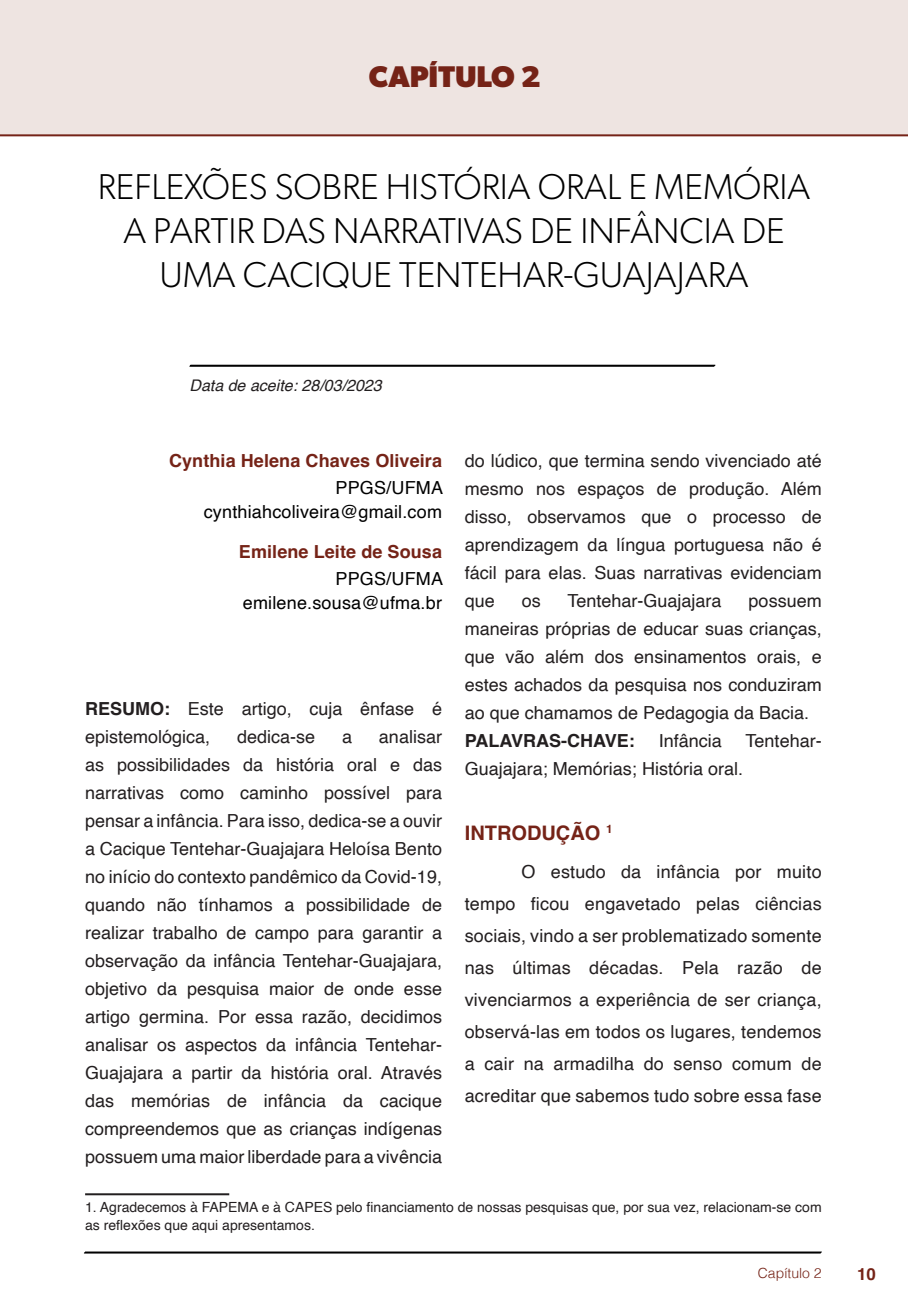
<style>
.page{position:relative;width:908px;height:1304px;background:#fff}
.page>*{position:absolute;margin:0;border:0;box-sizing:border-box;transform-origin:0 0}
.t1{font:300 36px/44px "Gibson";color:#000;text-align:center}
.t2{font:700 30px "Gibson";color:#752317}
.t3{font:700 20px "Helvetica";color:#752317}
.t4{font:18px/28px "Helvetica";color:#231f20;text-align:justify}
.t5{font:18px/24px "Helvetica";letter-spacing:.01em;color:#000;text-align:right}
.t6{font:700 18px "Helvetica";letter-spacing:.005em;color:#752317}
.t7{font:700 18px "Helvetica";color:#231f20}
.t8{font:700 16.8px "Helvetica";color:#752317}
.t9{font:italic 16px "Helvetica";color:#231f20}
.t10{font:14px/18px "Helvetica";color:#231f20}
.t11{font:300 14px "Helvetica";color:#752317}
.s1{font-weight:700}
</style>
<div class="page">
<svg style="left:84px;top:1251px;width:737px;height:3px"></svg>
<svg style="left:189px;top:364px;width:526px;height:3px"></svg>
<div style="left:0;top:0;width:907px;height:136px;background:#eee4e1"></div>
<div style="left:44px;top:72px;width:68px;height:61px;background:#eee4e1"></div>
<hr style="left:85px;top:1193px;width:144px;height:2px;background:#231f20">
<h2 class="t2" style="left:369px;top:58px;width:173px">CAPÍTULO 2</h2>
<h1 class="t1" style="left:98px;top:164px;width:713px">REFLEXÕES SOBRE HI STÓRIA ORAL E MEMÓRIA<br>A PARTI R DAS NARRATIVAS DE I NFÂNCIA DE<br>UMA CACI QU E TENTEHAR-GUAJAJARA</h1>
<p class="t9" style="left:189px;top:373px;width:194px">Data de aceite: 28/03/2023</p>
<p class="t6" style="left:169px;top:450px;width:274px">Cynthia Helena Chaves Oliveira</p>
<p class="t5" style="left:204px;top:477px;width:241px">PPGS/UFMA cynthiahcoliveira@gmail.com</p>
<p class="t6" style="left:239px;top:540px;width:204px">Emilene Leite de Sousa</p>
<p class="t5" style="left:243px;top:567px;width:201px">PPGS/UFMA emilene.sousa@ufma.br</p>
<p class="t4" style="left:464px;top:447px;width:358px">do lúdico, que termina sendo vivenciado até mesmo nos espaços de produção. Além disso, observamos que o processo de aprendizagem da língua portuguesa não é fácil para elas. Suas narrativas evidenciam que</p>
<p class="t4" style="left:521px;top:587px;width:21px">os</p>
<p class="t4" style="left:567px;top:587px;width:156px">Tentehar-Guajajara</p>
<p class="t4" style="left:464px;top:587px;width:358px;text-indent:284px">possuem maneiras próprias de educar suas crianças, que vão além dos ensinamentos orais, e estes achados da pesquisa nos conduziram ao que chamamos de Pedagogia da Bacia.</p>
<p class="t7" style="left:464px;top:730px;width:172px">PALAVRAS-CHAVE:</p>
<p class="t4" style="left:658px;top:727px;width:65px">Infância</p>
<p class="t4" style="left:745px;top:727px;width:78px">Tentehar-</p>
<p class="t4" style="left:464px;top:755px;width:280px">Guajajara; Memórias; História oral.</p>
<p class="t4" style="left:85px;top:695px;width:358px"><span class="s1">RESUMO:</span> Este artigo, cuja ênfase é epistemológica,</p>
<p class="t4" style="left:237px;top:723px;width:80px">dedica-se</p>
<p class="t4" style="left:342px;top:723px;width:12px">a</p>
<p class="t4" style="left:85px;top:723px;width:358px;text-indent:294px">analisar as possibilidades da história oral e das narrativas como caminho possível para pensar a infância. Para isso, dedica-se a ouvir a Cacique Tentehar-Guajajara Heloísa Bento no início do contexto pandêmico da Covid-19, quando não tínhamos a possibilidade de realizar trabalho de campo para garantir a observação da infância Tentehar-Guajajara, objetivo da pesquisa maior de onde esse artigo germina. Por essa razão, decidimos analisar os aspectos da infância Tentehar-Guajajara a partir da história oral. Através das memórias de infância da cacique compreendemos que as crianças indígenas possuem uma maior liberdade para a vivência</p>
<p class="t10" style="left:85px;top:1199px;width:737px">1. Agradecemos à FAPEMA e à CAPES pelo financiamento de nossas pesquisas que, por sua vez, relacionam-se com as reflexões que aqui apresentamos.</p>
<p class="t3" style="left:464px;top:821px;width:149px">INTRODUÇÃO <sup>1</sup></p>
<p class="t4" style="left:464px;top:856px;width:358px;line-height:32px;text-indent:57px">O estudo da infância por muito tempo ficou engavetado pelas ciências sociais, vindo a ser problematizado somente nas últimas décadas. Pela razão de vivenciarmos a experiência de ser criança, observá-las em todos os lugares, tendemos a cair na armadilha do senso comum de acreditar que sabemos tudo sobre essa fase</p>
<p class="t11" style="left:757px;top:1261px;width:65px">Capítulo 2</p>
<p class="t8" style="left:856px;top:1264px;width:20px">10</p>
</div>
